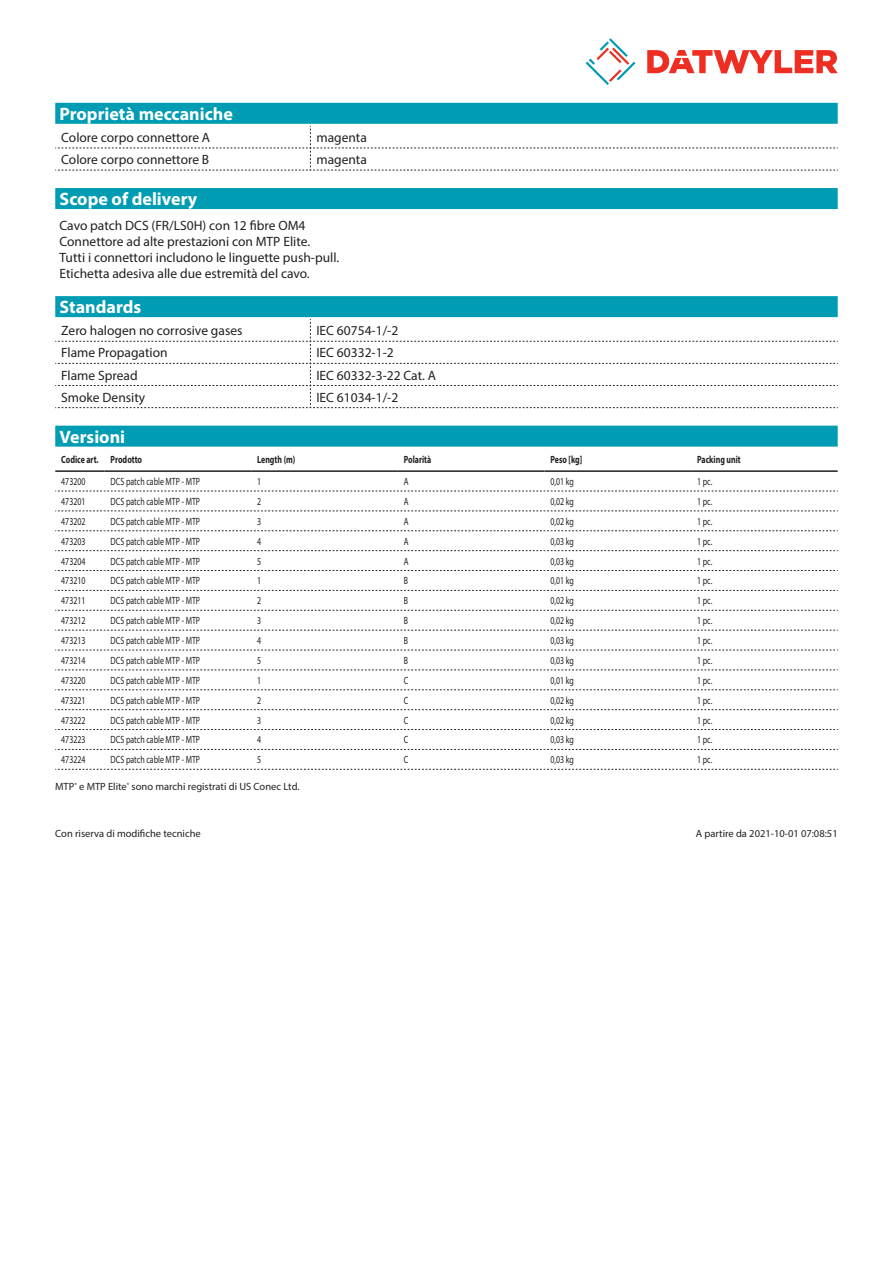
<style>
.page{position:relative;width:893px;height:1263px;background:#fff}
.page>*{position:absolute;margin:0;border:0;box-sizing:border-box;transform-origin:0 0}
.Standard_Head_Proper{font:700 18px "Myriad Pro";color:#fff}
.myriad_light_propert{font:13.5px "Myriad Pro";color:#231f20}
.Standard_text{font:13.5px/16.2px "Myriad Pro";color:#231f20}
.myriadlight{font:10.5px "Myriad Pro";color:#231f20;scale:.75 1}
.Footnote{font:10.5px "Myriad Pro";color:#231f20}
.myriadbold{font:700 10.5px "Myriad Pro";color:#231f20;scale:.75 1}
.imagetext{font:10.5px "Myriad Pro";color:#231f20}
</style>
<div class="page">
<svg style="left:586px;top:38px;width:49px;height:47px"></svg>
<svg style="left:647px;top:50px;width:191px;height:23px"></svg>
<div style="left:55px;top:296px;width:783px;height:21px;background:#009cb3"></div>
<svg style="left:55px;top:319px;width:783px;height:89px"></svg>
<div style="left:55px;top:103px;width:783px;height:21px;background:#009cb3"></div>
<svg style="left:55px;top:126px;width:783px;height:45px"></svg>
<div style="left:55px;top:426px;width:783px;height:21px;background:#009cb3"></div>
<hr style="left:55px;top:470px;width:50px;height:2px;background:#231f20">
<hr style="left:105px;top:470px;width:146px;height:2px;background:#231f20">
<hr style="left:251px;top:470px;width:147px;height:2px;background:#231f20">
<hr style="left:398px;top:470px;width:146px;height:2px;background:#231f20">
<hr style="left:544px;top:470px;width:147px;height:2px;background:#231f20">
<hr style="left:691px;top:470px;width:147px;height:2px;background:#231f20">
<svg style="left:55px;top:491px;width:783px;height:1px"></svg>
<svg style="left:55px;top:511px;width:783px;height:1px"></svg>
<svg style="left:55px;top:530px;width:783px;height:1px"></svg>
<svg style="left:55px;top:550px;width:783px;height:1px"></svg>
<svg style="left:55px;top:570px;width:783px;height:1px"></svg>
<svg style="left:55px;top:590px;width:783px;height:1px"></svg>
<svg style="left:55px;top:610px;width:783px;height:1px"></svg>
<svg style="left:55px;top:630px;width:783px;height:1px"></svg>
<svg style="left:55px;top:650px;width:783px;height:1px"></svg>
<svg style="left:55px;top:670px;width:783px;height:1px"></svg>
<svg style="left:55px;top:689px;width:783px;height:1px"></svg>
<svg style="left:55px;top:709px;width:783px;height:1px"></svg>
<svg style="left:55px;top:729px;width:783px;height:1px"></svg>
<svg style="left:55px;top:749px;width:783px;height:1px"></svg>
<svg style="left:55px;top:769px;width:783px;height:1px"></svg>
<div style="left:55px;top:188px;width:783px;height:21px;background:#009cb3"></div>
<p class="Standard_Head_Proper" style="left:60px;top:102px;width:175px">Proprietà meccaniche</p>
<p class="myriad_light_propert" style="left:61px;top:129px;width:150px">Colore corpo connettore A</p>
<p class="myriad_light_propert" style="left:316px;top:129px;width:52px">magenta</p>
<p class="myriad_light_propert" style="left:61px;top:151px;width:150px">Colore corpo connettore B</p>
<p class="myriad_light_propert" style="left:316px;top:151px;width:52px">magenta</p>
<p class="Standard_Head_Proper" style="left:60px;top:187px;width:139px">Scope of delivery</p>
<p class="Standard_text" style="left:60px;top:217px;width:281px">Cavo patch DCS (FR/LS0H) con 12 fibre OM4<br>Connettore ad alte prestazioni con MTP Elite.<br>Tutti i connettori includono le linguette push-pull.<br>Etichetta adesiva alle due estremità del cavo.</p>
<p class="Standard_Head_Proper" style="left:60px;top:295px;width:83px">Standards</p>
<p class="myriad_light_propert" style="left:61px;top:322px;width:183px">Zero halogen no corrosive gases</p>
<p class="myriad_light_propert" style="left:316px;top:322px;width:83px">IEC 60754-1/-2</p>
<p class="myriad_light_propert" style="left:61px;top:344px;width:108px">Flame Propagation</p>
<p class="myriad_light_propert" style="left:316px;top:344px;width:79px">IEC 60332-1-2</p>
<p class="myriad_light_propert" style="left:61px;top:367px;width:78px">Flame Spread</p>
<p class="myriad_light_propert" style="left:316px;top:367px;width:121px">IEC 60332-3-22 Cat. A</p>
<p class="myriad_light_propert" style="left:61px;top:389px;width:86px">Smoke Density</p>
<p class="myriad_light_propert" style="left:316px;top:389px;width:83px">IEC 61034-1/-2</p>
<p class="Standard_Head_Proper" style="left:60px;top:425px;width:67px">Versioni</p>
<p class="myriadbold" style="left:61px;top:452px;width:51px">Codice art.</p>
<p class="myriadbold" style="left:111px;top:452px;width:44px">Prodotto</p>
<p class="myriadbold" style="left:257px;top:452px;width:52px">Length (m)</p>
<p class="myriadbold" style="left:404px;top:452px;width:38px">Polarità</p>
<p class="myriadbold" style="left:550px;top:452px;width:44px">Peso [kg]</p>
<p class="myriadbold" style="left:697px;top:452px;width:60px">Packing unit</p>
<p class="myriadlight" style="left:61px;top:475px;width:34px">473200</p>
<p class="myriadlight" style="left:111px;top:475px;width:121px">DCS patch cable MTP - MTP</p>
<p class="myriadlight" style="left:257px;top:475px;width:7px">1</p>
<p class="myriadlight" style="left:404px;top:475px;width:8px">A</p>
<p class="myriadlight" style="left:550px;top:475px;width:33px">0,01 kg</p>
<p class="myriadlight" style="left:697px;top:475px;width:22px">1 pc.</p>
<p class="myriadlight" style="left:61px;top:495px;width:34px">473201</p>
<p class="myriadlight" style="left:111px;top:495px;width:121px">DCS patch cable MTP - MTP</p>
<p class="myriadlight" style="left:257px;top:495px;width:7px">2</p>
<p class="myriadlight" style="left:404px;top:495px;width:8px">A</p>
<p class="myriadlight" style="left:550px;top:495px;width:33px">0,02 kg</p>
<p class="myriadlight" style="left:697px;top:495px;width:22px">1 pc.</p>
<p class="myriadlight" style="left:61px;top:515px;width:34px">473202</p>
<p class="myriadlight" style="left:111px;top:515px;width:121px">DCS patch cable MTP - MTP</p>
<p class="myriadlight" style="left:257px;top:515px;width:7px">3</p>
<p class="myriadlight" style="left:404px;top:515px;width:8px">A</p>
<p class="myriadlight" style="left:550px;top:515px;width:33px">0,02 kg</p>
<p class="myriadlight" style="left:697px;top:515px;width:22px">1 pc.</p>
<p class="myriadlight" style="left:61px;top:535px;width:34px">473203</p>
<p class="myriadlight" style="left:111px;top:535px;width:121px">DCS patch cable MTP - MTP</p>
<p class="myriadlight" style="left:257px;top:535px;width:7px">4</p>
<p class="myriadlight" style="left:404px;top:535px;width:8px">A</p>
<p class="myriadlight" style="left:550px;top:535px;width:33px">0,03 kg</p>
<p class="myriadlight" style="left:697px;top:535px;width:22px">1 pc.</p>
<p class="myriadlight" style="left:61px;top:554px;width:34px">473204</p>
<p class="myriadlight" style="left:111px;top:554px;width:121px">DCS patch cable MTP - MTP</p>
<p class="myriadlight" style="left:257px;top:554px;width:7px">5</p>
<p class="myriadlight" style="left:404px;top:554px;width:8px">A</p>
<p class="myriadlight" style="left:550px;top:554px;width:33px">0,03 kg</p>
<p class="myriadlight" style="left:697px;top:554px;width:22px">1 pc.</p>
<p class="myriadlight" style="left:61px;top:574px;width:34px">473210</p>
<p class="myriadlight" style="left:111px;top:574px;width:121px">DCS patch cable MTP - MTP</p>
<p class="myriadlight" style="left:257px;top:574px;width:7px">1</p>
<p class="myriadlight" style="left:404px;top:574px;width:7px">B</p>
<p class="myriadlight" style="left:550px;top:574px;width:33px">0,01 kg</p>
<p class="myriadlight" style="left:697px;top:574px;width:22px">1 pc.</p>
<p class="myriadlight" style="left:61px;top:594px;width:34px">473211</p>
<p class="myriadlight" style="left:111px;top:594px;width:121px">DCS patch cable MTP - MTP</p>
<p class="myriadlight" style="left:257px;top:594px;width:7px">2</p>
<p class="myriadlight" style="left:404px;top:594px;width:7px">B</p>
<p class="myriadlight" style="left:550px;top:594px;width:33px">0,02 kg</p>
<p class="myriadlight" style="left:697px;top:594px;width:22px">1 pc.</p>
<p class="myriadlight" style="left:61px;top:614px;width:34px">473212</p>
<p class="myriadlight" style="left:111px;top:614px;width:121px">DCS patch cable MTP - MTP</p>
<p class="myriadlight" style="left:257px;top:614px;width:7px">3</p>
<p class="myriadlight" style="left:404px;top:614px;width:7px">B</p>
<p class="myriadlight" style="left:550px;top:614px;width:33px">0,02 kg</p>
<p class="myriadlight" style="left:697px;top:614px;width:22px">1 pc.</p>
<p class="myriadlight" style="left:61px;top:634px;width:34px">473213</p>
<p class="myriadlight" style="left:111px;top:634px;width:121px">DCS patch cable MTP - MTP</p>
<p class="myriadlight" style="left:257px;top:634px;width:7px">4</p>
<p class="myriadlight" style="left:404px;top:634px;width:7px">B</p>
<p class="myriadlight" style="left:550px;top:634px;width:33px">0,03 kg</p>
<p class="myriadlight" style="left:697px;top:634px;width:22px">1 pc.</p>
<p class="myriadlight" style="left:61px;top:654px;width:34px">473214</p>
<p class="myriadlight" style="left:111px;top:654px;width:121px">DCS patch cable MTP - MTP</p>
<p class="myriadlight" style="left:257px;top:654px;width:7px">5</p>
<p class="myriadlight" style="left:404px;top:654px;width:7px">B</p>
<p class="myriadlight" style="left:550px;top:654px;width:33px">0,03 kg</p>
<p class="myriadlight" style="left:697px;top:654px;width:22px">1 pc.</p>
<p class="myriadlight" style="left:61px;top:674px;width:34px">473220</p>
<p class="myriadlight" style="left:111px;top:674px;width:121px">DCS patch cable MTP - MTP</p>
<p class="myriadlight" style="left:257px;top:674px;width:7px">1</p>
<p class="myriadlight" style="left:404px;top:674px;width:8px">C</p>
<p class="myriadlight" style="left:550px;top:674px;width:33px">0,01 kg</p>
<p class="myriadlight" style="left:697px;top:674px;width:22px">1 pc.</p>
<p class="myriadlight" style="left:61px;top:694px;width:34px">473221</p>
<p class="myriadlight" style="left:111px;top:694px;width:121px">DCS patch cable MTP - MTP</p>
<p class="myriadlight" style="left:257px;top:694px;width:7px">2</p>
<p class="myriadlight" style="left:404px;top:694px;width:8px">C</p>
<p class="myriadlight" style="left:550px;top:694px;width:33px">0,02 kg</p>
<p class="myriadlight" style="left:697px;top:694px;width:22px">1 pc.</p>
<p class="myriadlight" style="left:61px;top:713px;width:34px">473222</p>
<p class="myriadlight" style="left:111px;top:713px;width:121px">DCS patch cable MTP - MTP</p>
<p class="myriadlight" style="left:257px;top:713px;width:7px">3</p>
<p class="myriadlight" style="left:404px;top:713px;width:8px">C</p>
<p class="myriadlight" style="left:550px;top:713px;width:33px">0,02 kg</p>
<p class="myriadlight" style="left:697px;top:713px;width:22px">1 pc.</p>
<p class="myriadlight" style="left:61px;top:733px;width:34px">473223</p>
<p class="myriadlight" style="left:111px;top:733px;width:121px">DCS patch cable MTP - MTP</p>
<p class="myriadlight" style="left:257px;top:733px;width:7px">4</p>
<p class="myriadlight" style="left:404px;top:733px;width:8px">C</p>
<p class="myriadlight" style="left:550px;top:733px;width:33px">0,03 kg</p>
<p class="myriadlight" style="left:697px;top:733px;width:22px">1 pc.</p>
<p class="myriadlight" style="left:61px;top:753px;width:34px">473224</p>
<p class="myriadlight" style="left:111px;top:753px;width:121px">DCS patch cable MTP - MTP</p>
<p class="myriadlight" style="left:257px;top:753px;width:7px">5</p>
<p class="myriadlight" style="left:404px;top:753px;width:8px">C</p>
<p class="myriadlight" style="left:550px;top:753px;width:33px">0,03 kg</p>
<p class="myriadlight" style="left:697px;top:753px;width:22px">1 pc.</p>
<p class="imagetext" style="left:55px;top:780px;width:246px">MTP<sup>®</sup> e MTP Elite<sup>®</sup> sono marchi registrati di US Conec Ltd.</p>
<p class="Footnote" style="left:55px;top:827px;width:147px">Con riserva di modifiche tecniche</p>
<p class="Footnote" style="left:696px;top:827px;width:143px">A partire da 2021-10-01 07:08:51</p>
</div>
